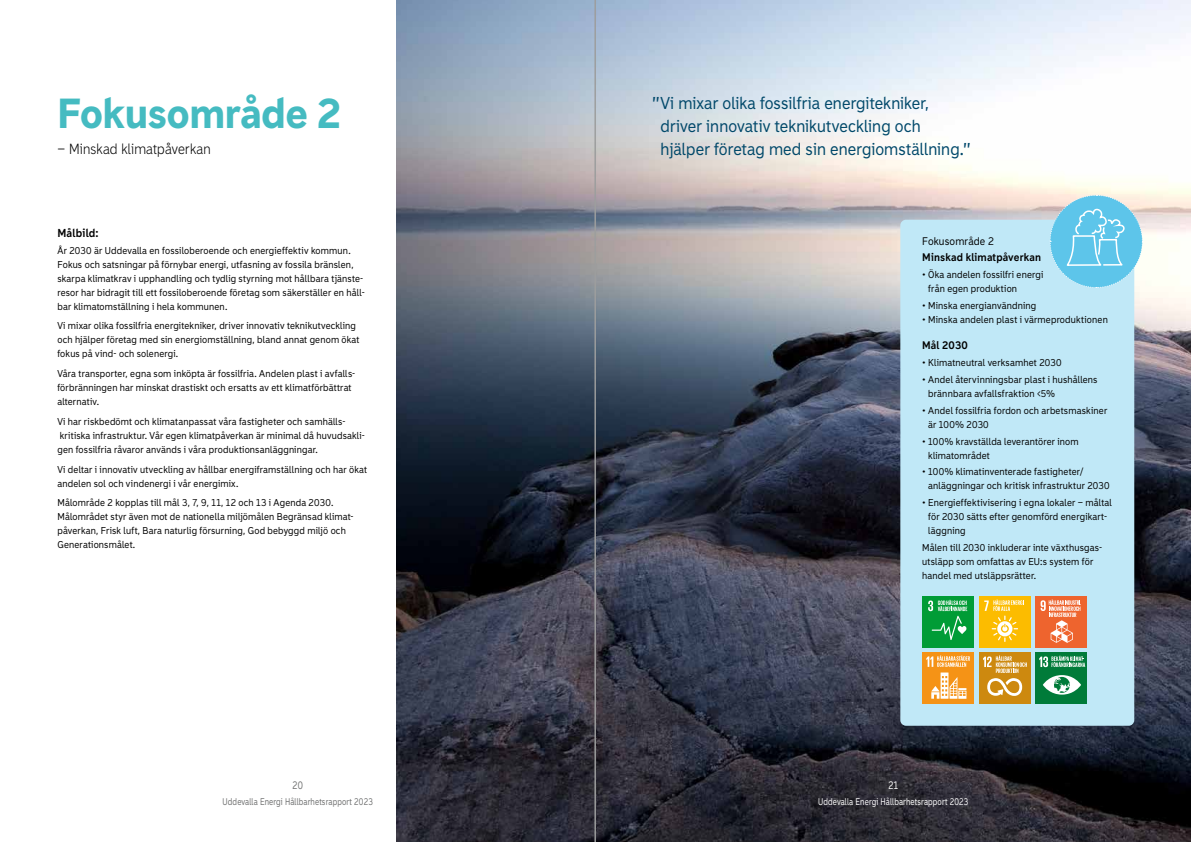
<style>
.page{position:relative;width:1191px;height:842px;background:#fff}
.page>*{position:absolute;margin:0;border:0;box-sizing:border-box;transform-origin:0 0}
.t1{font:900 40px "Madras";letter-spacing:-.015em;color:#45bbc1}
.t2{font:16.4px/22.9px "Madras";letter-spacing:.005em;color:#00486a}
.t3{font:300 14px "Madras";letter-spacing:.015em;color:#000}
.t4{font:800 11px "Madras";letter-spacing:.015em;color:#000}
.t5{font:800 10.5px "Madras";letter-spacing:.02em;color:#000}
.t6{font:10.5px "Madras";letter-spacing:.015em;color:#000}
.t7{font:10.4px "Madras";color:#6f7070;scale:.87 1}
.t8{font:10.4px "Madras";color:#fff;scale:.87 1}
.t9{font:9.5px/14px "Madras";letter-spacing:.02em;color:#000}
.t10{font:9.2px "Madras";letter-spacing:.02em;color:#6f7070;scale:.87 1}
.t11{font:9.2px "Madras";letter-spacing:.02em;color:#fff;scale:.87 1}
</style>
<div class="page">
<img style="left:397px;top:0;width:794px;height:842px">
<div style="left:900px;top:220px;width:234px;height:506px;background:#c0e8f7;border-radius:6px"></div>
<svg style="left:1049px;top:195px;width:94px;height:93px;background:#86d0ea"></svg>
<div style="left:922px;top:596px;width:51px;height:52px;background:#009c36"></div>
<svg style="left:928px;top:600px;width:39px;height:40px"></svg>
<div style="left:979px;top:596px;width:51px;height:52px;background:#fcbc00"></div>
<svg style="left:984px;top:599px;width:39px;height:43px"></svg>
<div style="left:1035px;top:596px;width:52px;height:52px;background:#ee642e"></div>
<svg style="left:1040px;top:599px;width:41px;height:44px"></svg>
<div style="left:922px;top:652px;width:51px;height:52px;background:#f59316"></div>
<svg style="left:926px;top:655px;width:44px;height:44px"></svg>
<div style="left:979px;top:652px;width:51px;height:52px;background:#cd890f"></div>
<svg style="left:983px;top:655px;width:44px;height:41px"></svg>
<div style="left:1035px;top:652px;width:52px;height:52px;background:#007b39"></div>
<svg style="left:1042px;top:675px;width:39px;height:20px"></svg>
<svg style="left:1039px;top:656px;width:46px;height:11px"></svg>
<hr style="left:595px;top:0;width:1px;height:842px;background:#9d9e9e">
<h1 class="t1" style="left:57px;top:88px;width:286px">Fokusområde 2</h1>
<h3 class="t3" style="left:57px;top:141px;width:155px">– Minskad klimatpåverkan</h3>
<p class="t4" style="left:57px;top:226px;width:43px">Målbild:</p>
<p class="t9" style="left:57px;top:243px;width:309px">År 2030 är Uddevalla en fossiloberoende och energieffektiv kommun.<br>Fokus och satsningar på förnybar energi, utfasning av fossila bränslen, skarpa klimatkrav i upphandling och tydlig styrning mot hållbara tjänste&shy;resor har bidragit till ett fossiloberoende företag som säkerställer en håll&shy;bar klimatomställning i hela kommunen.</p>
<p class="t9" style="left:57px;top:319px;width:303px">Vi mixar olika fossilfria energitekniker, driver innovativ teknikutveckling och hjälper företag med sin energiomställning, bland annat genom ökat fokus på vind- och solenergi.</p>
<p class="t9" style="left:57px;top:367px;width:299px">Våra transporter, egna som inköpta är fossilfria. Andelen plast i avfalls&shy;förbränningen har minskat drastiskt och ersatts av ett klimatförbättrat alternativ.</p>
<p class="t9" style="left:57px;top:414px;width:309px">Vi har riskbedömt och klimatanpassat våra fastigheter och samhälls&shy;kritiska infrastruktur. Vår egen klimatpåverkan är minimal då huvudsakli&shy;gen fossilfria råvaror används i våra produktionsanläggningar.</p>
<p class="t9" style="left:57px;top:462px;width:311px">Vi deltar i innovativ utveckling av hållbar energiframställning och har ökat andelen sol och vindenergi i vår energimix.</p>
<p class="t9" style="left:57px;top:496px;width:298px">Målområde 2 kopplas till mål 3, 7, 9, 11, 12 och 13 i Agenda 2030.<br>Målområdet styr även mot de nationella miljömålen Begränsad klimat&shy;påverkan, Frisk luft, Bara naturlig försurning, God bebyggd miljö och Generationsmålet.</p>
<p class="t7" style="left:292px;top:779px;width:14px">20</p>
<p class="t10" style="left:222px;top:796px;width:174px">Uddevalla Energi Hållbarhetsrapport 2023</p>
<h2 class="t2" style="left:660px;top:92px;width:312px;text-indent:-8px">”Vi mixar olika fossilfria energitekniker, driver innovativ teknikutveckling och hjälper företag med sin energiomställning.”</h2>
<p class="t6" style="left:922px;top:235px;width:73px">Fokusområde 2</p>
<p class="t5" style="left:922px;top:251px;width:120px">Minskad klimatpåverkan</p>
<p class="t9" style="left:928px;top:267px;width:117px;text-indent:-6px">• Öka andelen fossilfri energi från egen produktion</p>
<p class="t9" style="left:922px;top:298px;width:116px">• Minska energianvändning</p>
<p class="t9" style="left:922px;top:312px;width:187px">• Minska andelen plast i värmeproduktionen</p>
<p class="t5" style="left:922px;top:339px;width:47px">Mål 2030</p>
<p class="t9" style="left:922px;top:356px;width:141px">• Klimatneutral verksamhet 2030</p>
<p class="t9" style="left:928px;top:372px;width:171px;text-indent:-6px">• Andel återvinningsbar plast i hushållens brännbara avfallsfraktion &lt;5%</p>
<p class="t9" style="left:928px;top:403px;width:180px;text-indent:-6px">• Andel fossilfria fordon och arbetsmaskiner är 100% 2030</p>
<p class="t9" style="left:928px;top:434px;width:152px;text-indent:-6px">• 100% kravställda leverantörer inom klimatområdet</p>
<p class="t9" style="left:928px;top:465px;width:183px;text-indent:-6px">• 100% klimatinventerade fastigheter/ anläggningar och kritisk infrastruktur 2030</p>
<p class="t9" style="left:928px;top:496px;width:185px;text-indent:-6px">• Energieffektivisering i egna lokaler – måltal för 2030 sätts efter genomförd energikart&shy;läggning</p>
<p class="t9" style="left:922px;top:541px;width:181px">Målen till 2030 inkluderar inte växthusgas&shy;utsläpp som omfattas av EU:s system för handel med utsläppsrätter.</p>
<p class="t8" style="left:888px;top:779px;width:13px">21</p>
<p class="t11" style="left:818px;top:796px;width:174px">Uddevalla Energi Hållbarhetsrapport 2023</p>
</div>
